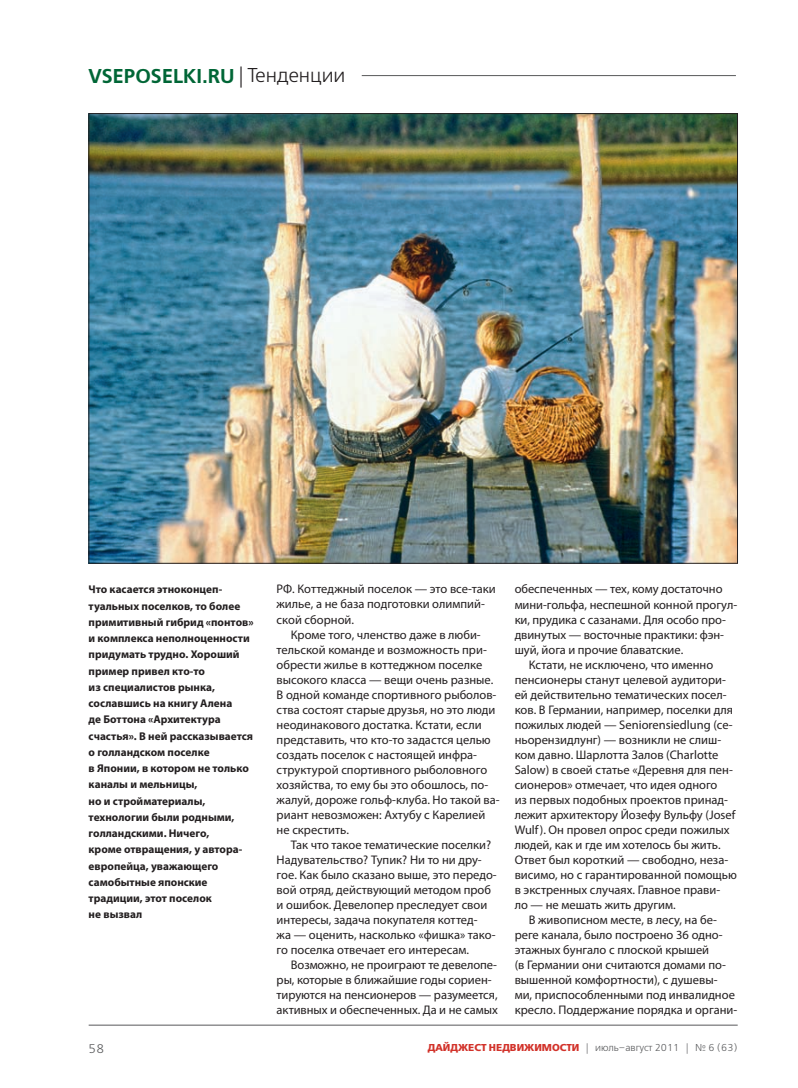
<style>
.page{position:relative;width:798px;height:1088px;background:#fff}
.page>*{position:absolute;margin:0;border:0;box-sizing:border-box;transform-origin:0 0}
.t1{font:20px "Free Set Demi C";color:#006636}
.t2{font:12.5px "Myriad Pro";color:#231f20}
.t3{font:12.5px "Free Set Light C";color:#57585a}
.t4{font:700 11.25px/16.2px "Myriad Pro";color:#231f20}
.t5{font:10px "Free Set Light C";color:#57585a}
.s1{font-family:"Free Set Light C";color:#231f20}
.s2{font-family:"Free Set Bold C";color:#d2322a}
</style>
<div class="page">
<hr style="left:89px;top:1025px;width:648px;height:1px;background:#57585a">
<img style="left:91px;top:115px;width:644px;height:446px">
<hr style="left:361px;top:75px;width:374px;height:1px;background:#57585a">
<p class="t1" style="left:89px;top:69px;width:258px">VSEPOSELKI.RU <span class="s1">| Тенденции</span></p>
<p class="t4" style="left:89px;top:582px;width:166px">Что касается этноконцеп&shy;туальных поселков, то более примитивный гибрид «понтов» и комплекса неполноценности придумать трудно. Хороший пример привел кто-то<br>из специалистов рынка, сославшись на книгу Алена<br>де Боттона «Архитектура счастья». В ней рассказывается о голландском поселке<br>в Японии, в котором не только каналы и мельницы,<br>но и стройматериалы, технологии были родными, голландскими. Ничего,<br>кроме отвращения, у автора&shy;европейца, уважающего самобытные японские традиции, этот поселок<br>не вызвал</p>
<p class="t2" style="left:276px;top:585px;width:221px">РФ. Коттеджный поселок — это все-таки</p>
<p class="t2" style="left:276px;top:600px;width:210px">жилье, а не база подготовки олимпий-</p>
<p class="t2" style="left:276px;top:615px;width:79px">ской сборной.</p>
<p class="t2" style="left:291px;top:630px;width:191px">Кроме того, членство даже в люби-</p>
<p class="t2" style="left:276px;top:645px;width:212px">тельской команде и возможность при-</p>
<p class="t2" style="left:276px;top:660px;width:207px">обрести жилье в коттеджном поселке</p>
<p class="t2" style="left:276px;top:675px;width:218px">высокого класса — вещи очень разные.</p>
<p class="t2" style="left:276px;top:690px;width:221px">В одной команде спортивного рыболов-</p>
<p class="t2" style="left:276px;top:705px;width:220px">ства состоят старые друзья, но это люди</p>
<p class="t2" style="left:276px;top:720px;width:206px">неодинакового достатка. Кстати, если</p>
<p class="t2" style="left:276px;top:735px;width:215px">представить, что кто-то задастся целью</p>
<p class="t2" style="left:276px;top:750px;width:202px">создать поселок с настоящей инфра-</p>
<p class="t2" style="left:276px;top:765px;width:212px">структурой спортивного рыболовного</p>
<p class="t2" style="left:276px;top:780px;width:213px">хозяйства, то ему бы это обошлось, по-</p>
<p class="t2" style="left:276px;top:795px;width:224px">жалуй, дороже гольф-клуба. Но такой ва-</p>
<p class="t2" style="left:276px;top:810px;width:210px">риант невозможен: Ахтубу с Карелией</p>
<p class="t2" style="left:276px;top:825px;width:74px">не скрестить.</p>
<p class="t2" style="left:291px;top:840px;width:202px">Так что такое тематические поселки?</p>
<p class="t2" style="left:276px;top:855px;width:206px">Надувательство? Тупик? Ни то ни дру-</p>
<p class="t2" style="left:276px;top:870px;width:221px">гое. Как было сказано выше, это передо-</p>
<p class="t2" style="left:276px;top:885px;width:216px">вой отряд, действующий методом проб</p>
<p class="t2" style="left:276px;top:900px;width:212px">и ошибок. Девелопер преследует свои</p>
<p class="t2" style="left:276px;top:915px;width:202px">интересы, задача покупателя коттед-</p>
<p class="t2" style="left:276px;top:930px;width:220px">жа — оценить, насколько «фишка» тако-</p>
<p class="t2" style="left:276px;top:945px;width:194px">го поселка отвечает его интересам.</p>
<p class="t2" style="left:291px;top:960px;width:207px">Возможно, не проиграют те девелопе-</p>
<p class="t2" style="left:276px;top:975px;width:216px">ры, которые в ближайшие годы сориен-</p>
<p class="t2" style="left:276px;top:990px;width:222px">тируются на пенсионеров — разумеется,</p>
<p class="t2" style="left:276px;top:1005px;width:222px">активных и обеспеченных. Да и не самых</p>
<p class="t2" style="left:514px;top:585px;width:209px">обеспеченных — тех, кому достаточно</p>
<p class="t2" style="left:514px;top:600px;width:224px">мини-гольфа, неспешной конной прогул-</p>
<p class="t2" style="left:514px;top:615px;width:213px">ки, прудика с сазанами. Для особо про-</p>
<p class="t2" style="left:514px;top:630px;width:211px">двинутых — восточные практики: фэн-</p>
<p class="t2" style="left:514px;top:645px;width:170px">шуй, йога и прочие блаватские.</p>
<p class="t2" style="left:528px;top:660px;width:186px">Кстати, не исключено, что именно</p>
<p class="t2" style="left:514px;top:675px;width:213px">пенсионеры станут целевой аудитори-</p>
<p class="t2" style="left:514px;top:690px;width:213px">ей действительно тематических посел-</p>
<p class="t2" style="left:514px;top:705px;width:220px">ков. В Германии, например, поселки для</p>
<p class="t2" style="left:514px;top:720px;width:219px">пожилых людей — Seniorensiedlung (се-</p>
<p class="t2" style="left:514px;top:735px;width:208px">ньорензидлунг) — возникли не слиш-</p>
<p class="t2" style="left:514px;top:750px;width:205px">ком давно. Шарлотта Залов (Charlotte</p>
<p class="t2" style="left:514px;top:765px;width:219px">Salow) в своей статье «Деревня для пен-</p>
<p class="t2" style="left:514px;top:780px;width:204px">сионеров» отмечает, что идея одного</p>
<p class="t2" style="left:514px;top:795px;width:215px">из первых подобных проектов принад-</p>
<p class="t2" style="left:514px;top:810px;width:222px">лежит архитектору Йозефу Вульфу (Josef</p>
<p class="t2" style="left:514px;top:825px;width:216px">Wulf). Он провел опрос среди пожилых</p>
<p class="t2" style="left:514px;top:840px;width:207px">людей, как и где им хотелось бы жить.</p>
<p class="t2" style="left:514px;top:855px;width:215px">Ответ был короткий — свободно, неза-</p>
<p class="t2" style="left:514px;top:870px;width:224px">висимо, но с гарантированной помощью</p>
<p class="t2" style="left:514px;top:885px;width:207px">в экстренных случаях. Главное прави-</p>
<p class="t2" style="left:514px;top:900px;width:162px">ло — не мешать жить другим.</p>
<p class="t2" style="left:528px;top:915px;width:189px">В живописном месте, в лесу, на бе-</p>
<p class="t2" style="left:514px;top:930px;width:209px">реге канала, было построено 36 одно-</p>
<p class="t2" style="left:514px;top:945px;width:196px">этажных бунгало с плоской крышей</p>
<p class="t2" style="left:514px;top:960px;width:213px">(в Германии они считаются домами по-</p>
<p class="t2" style="left:514px;top:975px;width:204px">вышенной комфортности), с душевы-</p>
<p class="t2" style="left:514px;top:990px;width:222px">ми, приспособленными под инвалидное</p>
<p class="t2" style="left:514px;top:1005px;width:224px">кресло. Поддержание порядка и органи-</p>
<p class="t3" style="left:89px;top:1043px;width:17px">58</p>
<p class="t5" style="left:428px;top:1044px;width:311px"><span class="s2">ДАЙДЖЕСТ НЕДВИЖИМОСТИ</span> | июль–август 2011 | № 6 (63)</p>
</div>
